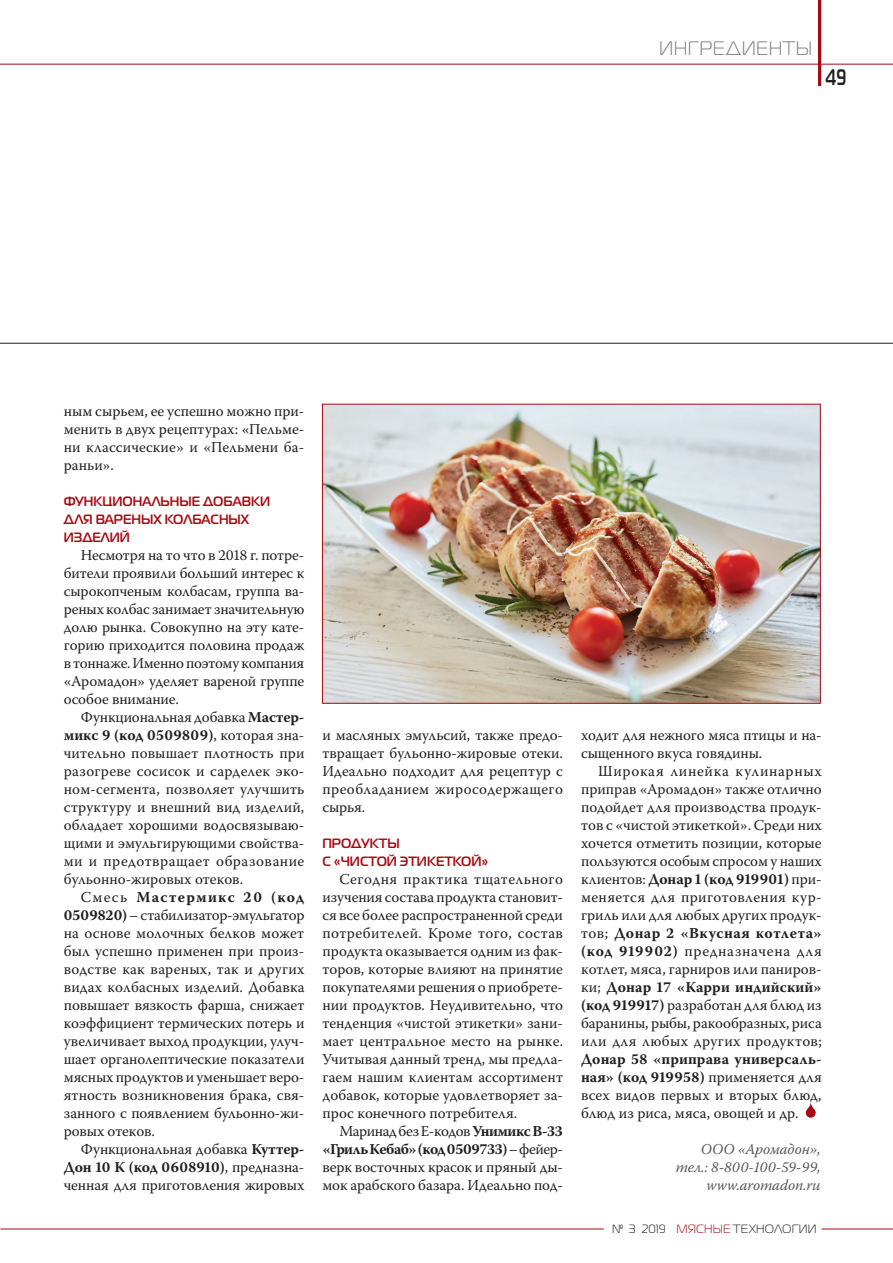
<style>
.page{position:relative;width:893px;height:1263px;background:#fff}
.page>*{position:absolute;margin:0;border:0;box-sizing:border-box;transform-origin:0 0}
.t1{font:700 22.5px "Magistral C";color:#231f20;scale:.7 1}
.t2{font:19.5px "Magistral C";letter-spacing:.03em;color:#808285}
.text{font:15px/18px "Warnock Pro";color:#231f20;text-align:justify}
.text-2{font:italic 15px "Warnock Pro";letter-spacing:-.01em;color:#57585a}
.podzag{font:700 13.5px/18px "Magistral C";color:#a70a12;scale:.95 1}
.t3{font:12px "Magistral C";letter-spacing:.015em;color:#231f20}
.s1{font-weight:700}
.s2{color:#a70a12}
</style>
<div class="page">
<hr style="left:0;top:64px;width:893px;height:1px;background:#a70a12">
<hr style="left:0;top:1228px;width:604px;height:1px;background:#a70a12">
<hr style="left:822px;top:1228px;width:71px;height:1px;background:#a70a12">
<svg style="left:818px;top:0;width:3px;height:85px"></svg>
<svg style="left:806px;top:1102px;width:10px;height:16px"></svg>
<hr style="left:0;top:343px;width:893px;height:1px;background:#231f20">
<img style="left:324px;top:406px;width:495px;height:296px">
<div style="left:322px;top:404px;width:499px;height:300px;border:1px solid #a70a12"></div>
<p class="t2" style="left:659px;top:38px;width:154px">ИНГРЕДИЕНТЫ</p>
<h1 class="t1" style="left:826px;top:64px;width:31px">49</h1>
<p class="text" style="left:64px;top:401px;width:242px">ным сырьем, ее успешно можно при&shy;менить в двух рецептурах: «Пельме&shy;ни классические» и «Пельмени ба&shy;раньи».</p>
<p class="podzag" style="left:64px;top:491px;width:219px">ФУНКЦИОНАЛЬНЫЕ ДОБАВКИ<br>ДЛЯ ВАРЕНЫХ КОЛБАСНЫХ<br>ИЗДЕЛИЙ</p>
<p class="text" style="left:64px;top:545px;width:242px;text-indent:17px">Несмотря на то что в 2018 г. потре&shy;бители проявили больший интерес к сырокопченым колбасам, группа ва&shy;реных колбас занимает значительную долю рынка. Совокупно на эту кате&shy;горию приходится половина продаж в тоннаже. Именно поэтому компания «Аромадон» уделяет вареной группе особое внимание.</p>
<p class="text" style="left:64px;top:707px;width:242px;text-indent:17px">Функциональная добавка <span class="s1">Мастер&shy;микс 9 (код 0509809)</span>, которая зна&shy;чительно повышает плотность при разогреве сосисок и сарделек эко&shy;ном-сегмента, позволяет улучшить структуру и внешний вид изделий, обладает хорошими водосвязываю&shy;щими и эмульгирующими свойства&shy;ми и предотвращает образование бульонно-жировых отеков.</p>
<p class="text" style="left:64px;top:887px;width:242px;text-indent:17px">Смесь <span class="s1">Мастермикс 20 (код 0509820)</span> – стабилизатор-эмульгатор на основе молочных белков может был успешно применен при произ&shy;водстве как вареных, так и других видах колбасных изделий. Добавка повышает вязкость фарша, снижает коэффициент термических потерь и увеличивает выход продукции, улуч&shy;шает органолептические показатели мясных продуктов и уменьшает веро&shy;ятность возникновения брака, свя&shy;занного с появлением бульонно-жи&shy;ровых отеков.</p>
<p class="text" style="left:64px;top:1139px;width:242px;text-indent:17px">Функциональная добавка <span class="s1">Куттер-Дон 10 К (код 0608910)</span>, предназна&shy;ченная для приготовления жировых</p>
<p class="text" style="left:322px;top:725px;width:242px">и масляных эмульсий, также предо&shy;твращает бульонно-жировые отеки.<br>Идеально подходит для рецептур с преобладанием жиросодержащего сырья.</p>
<p class="podzag" style="left:322px;top:833px;width:176px">ПРОДУКТЫ<br>С «ЧИСТОЙ ЭТИКЕТКОЙ»</p>
<p class="text" style="left:322px;top:869px;width:242px;text-indent:17px">Сегодня практика тщательного изучения состава продукта становит&shy;ся все более распространенной среди потребителей. Кроме того, состав продукта оказывается одним из фак&shy;торов, которые влияют на принятие покупателями решения о приобрете&shy;нии продуктов. Неудивительно, что тенденция «чистой этикетки» зани&shy;мает центральное место на рынке.<br>Учитывая данный тренд, мы предла&shy;гаем нашим клиентам ассортимент добавок, которые удовлетворяет за&shy;прос конечного потребителя.</p>
<p class="text" style="left:322px;top:1121px;width:242px;text-indent:17px">Маринад без Е-кодов <span class="s1">Унимикс В-33 «Гриль Кебаб» (код 0509733)</span> – фейер&shy;верк восточных красок и пряный ды&shy;мок арабского базара. Идеально под-</p>
<p class="text" style="left:581px;top:725px;width:242px">ходит для нежного мяса птицы и на&shy;сыщенного вкуса говядины.</p>
<p class="text" style="left:581px;top:761px;width:242px;text-indent:17px">Широкая линейка кулинарных приправ «Аромадон» также отлично подойдет для производства продук&shy;тов с «чистой этикеткой». Среди них хочется отметить позиции, которые пользуются особым спросом у наших клиентов: <span class="s1">Донар 1 (код 919901)</span> при&shy;меняется для приготовления кур&shy;гриль или для любых других продук&shy;тов; <span class="s1">Донар 2 «Вкусная котлета» (код 919902)</span> предназначена для котлет, мяса, гарниров или паниров&shy;ки; <span class="s1">Донар 17 «Карри индийский» (код 919917)</span> разработан для блюд из баранины, рыбы, ракообразных, риса или для любых других продуктов; <span class="s1">Донар 58 «приправа универсаль&shy;ная» (код 919958)</span> применяется для всех видов первых и вторых блюд, блюд из риса, мяса, овощей и др.</p>
<p class="text-2" style="left:701px;top:1140px;width:121px">ООО «Аромадон»,</p>
<p class="text-2" style="left:676px;top:1158px;width:146px">тел.: 8-800-100-59-99,</p>
<p class="text-2" style="left:706px;top:1176px;width:116px">www.aromadon.ru</p>
<p class="t3" style="left:612px;top:1223px;width:206px">№ 3 2019 <span class="s2">МЯСНЫЕ</span> ТЕХНОЛОГИИ</p>
</div>
